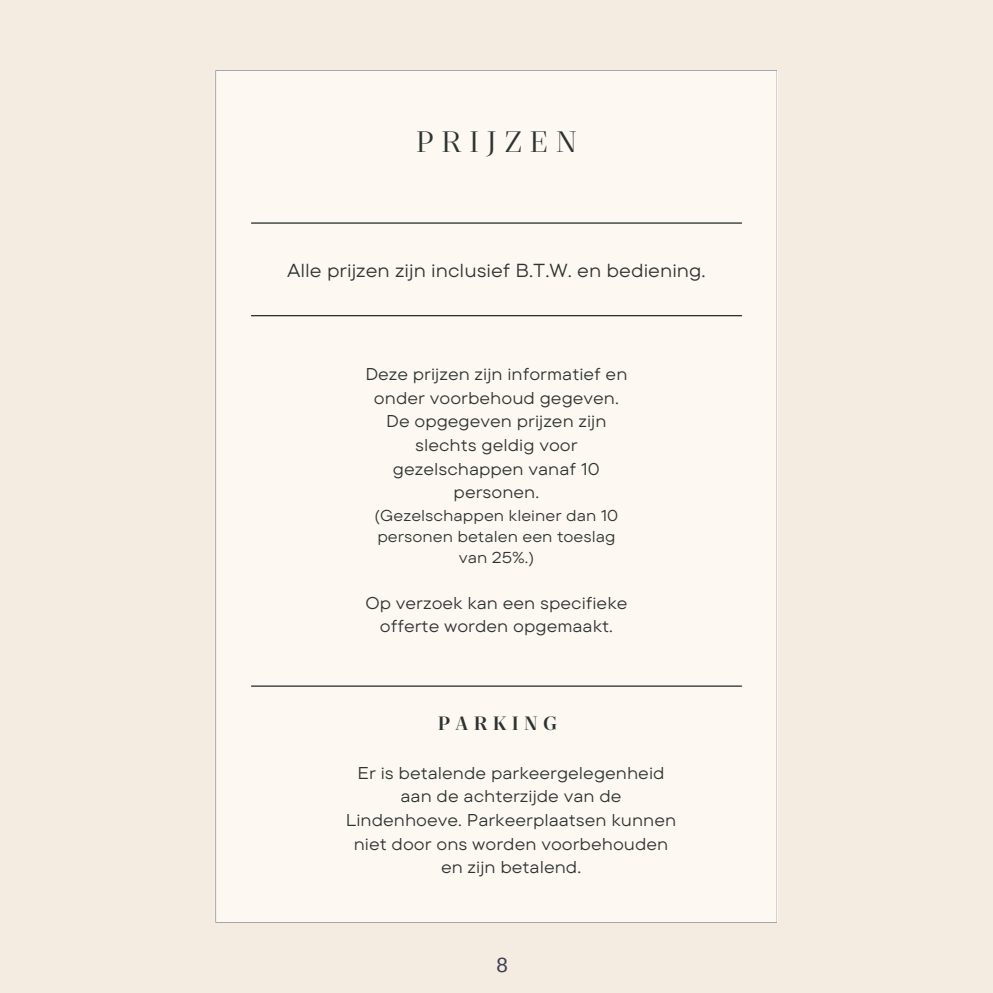
<style>
.page{position:relative;width:993px;height:993px;background:#fff}
.page>*{position:absolute;margin:0;border:0;box-sizing:border-box;transform-origin:0 0}
.t1{font:30.62px "Quinn Display";letter-spacing:.25em;color:#2c3332}
.t2{font:20.47px "Arimo";color:#3c3d53}
.t3{font:700 19.95px "Quinn Display";letter-spacing:.27em;color:#2c3332}
.t4{font:18.72px "TT Commons Pro Exp";color:#2c3332}
.t5{font:16.97px/23.6px "TT Commons Pro Exp";color:#2c3332;text-align:center}
.t6{font:15.75px/21px "TT Commons Pro Exp";color:#2c3332;text-align:center}
</style>
<div class="page">
<div style="left:0;top:0;width:992px;height:992px;background:#f5ece1"></div>
<div style="left:215px;top:70px;width:562px;height:852px;background:#fdf8f1"></div>
<hr style="left:251px;top:315px;width:490px;height:1px;background:#2c3332">
<hr style="left:251px;top:685px;width:490px;height:1px;background:#2c3332">
<hr style="left:251px;top:222px;width:490px;height:2px;background:#2c3332">
<p class="t1" style="left:415px;top:124px;width:163px">PRIJZEN</p>
<p class="t4" style="left:287px;top:258px;width:420px">Alle prijzen zijn inclusief B.T.W. en bediening.</p>
<p class="t5" style="left:365px;top:362px;width:263px">Deze prijzen zijn informatief en onder voorbehoud gegeven.</p>
<p class="t5" style="left:386px;top:409px;width:222px">De opgegeven prijzen zijn slechts geldig voor gezelschappen vanaf 10 personen.</p>
<p class="t6" style="left:374px;top:504px;width:245px">(Gezelschappen kleiner dan 10 personen betalen een toeslag van 25%.)</p>
<p class="t5" style="left:365px;top:590px;width:263px">Op verzoek kan een specifieke offerte worden opgemaakt.</p>
<p class="t3" style="left:437px;top:711px;width:121px">PARKING</p>
<p class="t5" style="left:346px;top:760px;width:332px">Er is betalende parkeergelegenheid aan de achterzijde van de<br>Lindenhoeve. Parkeerplaatsen kunnen niet door ons worden voorbehouden en zijn betalend.</p>
<p class="t2" style="left:496px;top:953px;width:13px">8</p>
</div>
